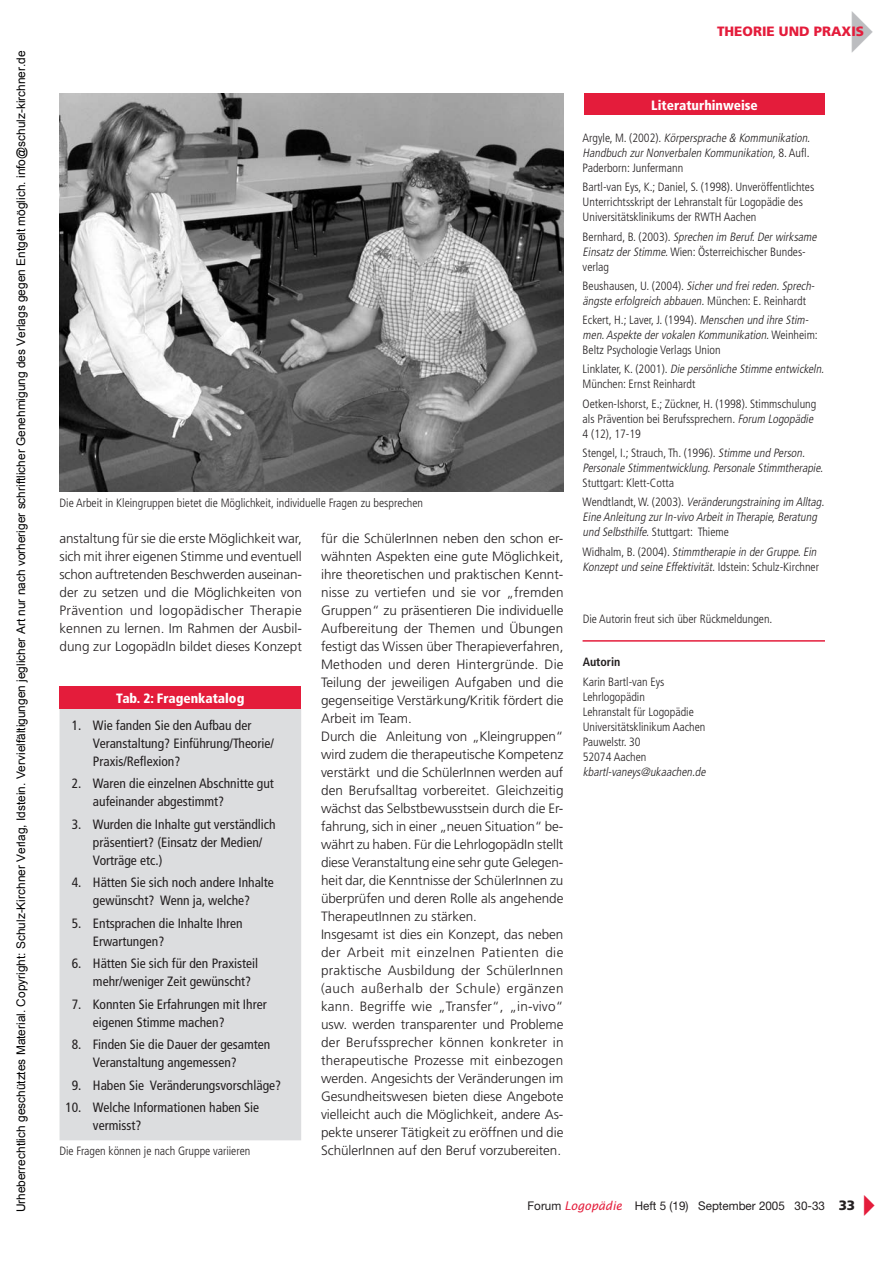
<style>
.page{position:relative;width:893px;height:1263px;background:#fff}
.page>*{position:absolute;margin:0;border:0;box-sizing:border-box;transform-origin:0 0}
.t1{font:300 13.5px/18px "Frutiger";color:#231f20;text-align:justify}
.t2{font:condensed 13.5px/18px "Frutiger";color:#231f20}
.t3{font:900 condensed 13.5px "Frutiger";color:#fff}
.t4{font:900 13.5px "Frutiger";color:#e41c3b}
.t5{font:300 condensed 12px/15px "Frutiger LT";color:#231f20}
.t6{font:italic 300 condensed 12px/15px "Frutiger LT";color:#231f20}
.t7{font:12px "Helvetica Neue";color:#231f20}
.t8{font:700 condensed 12px "Frutiger LT";color:#231f20}
.t9{font:11.85px "Arial";color:#000}
.s1{font-style:normal}
.s2{font-style:italic}
.s3{font-family:"Lucida Sans";font-style:italic;color:#e41c3b}
.s4{font-family:"Frutiger";font-weight:900;font-size:13.5px}
</style>
<div class="page">
<div style="left:584px;top:94px;width:241px;height:21px;background:#e41c3b"></div>
<div style="left:60px;top:687px;width:241px;height:22px;background:#e41c3b"></div>
<div style="left:60px;top:709px;width:241px;height:431px;background:#dcdddf"></div>
<hr style="left:583px;top:640px;width:242px;height:2px;background:#e41c3b">
<img style="left:60px;top:94px;width:503px;height:398px">
<p class="t9" style="left:13px;top:1212px;width:1163px;rotate:-90deg">Urheberrechtlich geschütztes Material. Copyright: Schulz-Kirchner Verlag, Idstein. Vervielfältigungen jeglicher Art nur nach vorheriger schriftlicher Genehmigung des Verlags gegen Entgelt möglich. info@schulz-kirchner.de</p>
<p class="t4" style="left:717px;top:23px;width:149px">THEORIE UND PRAXIS</p>
<p class="t5" style="left:60px;top:496px;width:365px">Die Arbeit in Kleingruppen bietet die Möglichkeit, individuelle Fragen zu besprechen</p>
<p class="t1" style="left:60px;top:530px;width:244px">anstaltung für sie die erste Möglichkeit war, sich mit ihrer eigenen Stimme und eventuell schon auftretenden Beschwerden auseinan&shy;der zu setzen und die Möglichkeiten von Prävention und logopädischer Therapie kennen zu lernen. Im Rahmen der Ausbil&shy;dung zur LogopädIn bildet dieses Konzept</p>
<p class="t3" style="left:116px;top:690px;width:130px">Tab. 2: Fragenkatalog</p>
<p class="t2" style="left:93px;top:716px;width:182px;text-indent:-21px">1. Wie fanden Sie den Aufbau der<br>Veranstaltung? Einführung/Theorie/<br>Praxis/Reflexion?</p>
<p class="t2" style="left:93px;top:775px;width:182px;text-indent:-21px">2. Waren die einzelnen Abschnitte gut aufeinander abgestimmt?</p>
<p class="t2" style="left:93px;top:815px;width:184px;text-indent:-21px">3. Wurden die Inhalte gut verständlich präsentiert? (Einsatz der Medien/<br>Vorträge etc.)</p>
<p class="t2" style="left:72px;top:874px;width:204px;text-align:center">4. Hätten Sie sich noch andere Inhalte gewünscht? Wenn ja, welche?</p>
<p class="t2" style="left:93px;top:914px;width:151px;text-indent:-21px">5. Entsprachen die Inhalte Ihren<br>Erwartungen?</p>
<p class="t2" style="left:93px;top:955px;width:167px;text-indent:-21px">6. Hätten Sie sich für den Praxisteil mehr/weniger Zeit gewünscht?</p>
<p class="t2" style="left:93px;top:995px;width:175px;text-indent:-21px">7. Konnten Sie Erfahrungen mit Ihrer eigenen Stimme machen?</p>
<p class="t2" style="left:93px;top:1036px;width:179px;text-indent:-21px">8. Finden Sie die Dauer der gesamten<br>Veranstaltung angemessen?</p>
<p class="t2" style="left:72px;top:1076px;width:211px">9. Haben Sie Veränderungsvorschläge?</p>
<p class="t2" style="left:93px;top:1099px;width:168px;text-indent:-27px">10. Welche Informationen haben Sie vermisst?</p>
<p class="t5" style="left:60px;top:1144px;width:192px">Die Fragen können je nach Gruppe variieren</p>
<p class="t1" style="left:321px;top:530px;width:244px;text-align:left">für die SchülerInnen neben den schon er&shy;wähnten Aspekten eine gute Möglichkeit, ihre theoretischen und praktischen Kennt&shy;nisse zu vertiefen und sie vor „fremden Gruppen“ zu präsentieren Die individuelle Aufbereitung der Themen und Übungen festigt das Wissen über Therapieverfahren, Methoden und deren Hintergründe. Die Teilung der jeweiligen Aufgaben und die gegenseitige Verstärkung/Kritik fördert die Arbeit im Team.<br>Durch die Anleitung von „Kleingruppen“ wird zudem die therapeutische Kompetenz verstärkt und die SchülerInnen werden auf den Berufsalltag vorbereitet. Gleichzeitig wächst das Selbstbewusstsein durch die Er&shy;fahrung, sich in einer „neuen Situation“ be&shy;währt zu haben. Für die LehrlogopädIn stellt diese Veranstaltung eine sehr gute Gelegen&shy;heit dar, die Kenntnisse der SchülerInnen zu überprüfen und deren Rolle als angehende TherapeutInnen zu stärken.<br>Insgesamt ist dies ein Konzept, das neben der Arbeit mit einzelnen Patienten die praktische Ausbildung der SchülerInnen (auch außerhalb der Schule) ergänzen kann. Begriffe wie „Transfer“, „in-vivo“ usw. werden transparenter und Probleme der Berufssprecher können konkreter in therapeutische Prozesse mit einbezogen werden. Angesichts der Veränderungen im Gesundheitswesen bieten diese Angebote vielleicht auch die Möglichkeit, andere As&shy;pekte unserer Tätigkeit zu eröffnen und die SchülerInnen auf den Beruf vorzubereiten.</p>
<p class="t3" style="left:651px;top:97px;width:108px">Literaturhinweise</p>
<p class="t6" style="left:583px;top:131px;width:231px"><span class="s1">A r g y l e, M . ( 2 0 0 2 ) .</span> Körpersprache &amp; Kommunikation.<br>Handbuch zurNonverbalen Kommunikation,<span class="s1">8 . A u fl .<br>Paderborn: Junfermann</span></p>
<p class="t5" style="left:583px;top:180px;width:233px">Bartl-van Eys, K.; Daniel, S. (1998). Unveröffentlichtes<br>Unterrichtsskript der Lehranstalt für Logopädie des<br>Universitätsklinikums der RWTH Aachen</p>
<p class="t5" style="left:583px;top:229px;width:238px">B e r n h a r d , B . ( 2 0 0 3 ) . <span class="s2">Sprechen im Beruf.Derwirksame<br>EinsatzderStimme.</span>Wien: Österreichischer Bundes&shy;verlag</p>
<p class="t6" style="left:583px;top:278px;width:236px"><span class="s1">B e u s h a u s e n , U . ( 2 0 0 4) .</span> Sicherund freireden.Sprech&shy;ängste erfolgreich abbauen.<span class="s1">M ü n c h e n : E . R e i n h a rd t</span></p>
<p class="t5" style="left:583px;top:313px;width:237px">Eckert, H.; Laver, J. (1994). <span class="s2">Menschen und ihre Stim&shy;men.Aspekte dervokalen Kommunikation.</span>We i n h e i m :<br>Beltz Psychologie Verlags Union</p>
<p class="t5" style="left:583px;top:362px;width:245px">L i n k l a t e r, K . ( 2 0 0 1 ) . <span class="s2">Die persönliche Stimme entwickeln.<br></span>München: Ernst Reinhardt</p>
<p class="t5" style="left:583px;top:396px;width:235px;text-align:justify">Oetken-Ishorst, E.; Zückner, H. (1998). Stimmschulung als Prävention bei Berufssprechern. <span class="s2">Forum Logopädie </span>4 (12), 17-19</p>
<p class="t6" style="left:583px;top:446px;width:244px"><span class="s1">Stengel, I.; Strauch, Th. (1996).</span> Stimme und Person.<br>Personale Stimmentwicklung.Personale Stimmtherapie.</p>
<p class="t5" style="left:583px;top:473px;width:246px;line-height:19.2px">Stuttgart: Klett-Cotta<br>We n d t l a n d t , W. ( 2 0 0 3 ) . <span class="s2">Veränderungstraining im Alltag.</span></p>
<p class="t6" style="left:583px;top:510px;width:238px">Eine Anleitung zurIn-vivo Arbeitin Therapie,Beratung und Selbsthilfe.<span class="s1">Stuttgart: Thieme</span></p>
<p class="t6" style="left:583px;top:544px;width:238px"><span class="s1">W i d h a l m , B . ( 2 0 0 4 ) .</span> Stimmtherapie in derGruppe.Ein<br>Konzeptund seine Effektivität.<span class="s1">I d s t e i n : S c h u l z - K i r c h n e r</span></p>
<p class="t5" style="left:583px;top:612px;width:191px">Die Autorin freut sich über Rückmeldungen.</p>
<p class="t8" style="left:583px;top:655px;width:39px">Autorin</p>
<p class="t5" style="left:583px;top:674px;width:124px">Karin Bartl-van Eys<br>Lehrlogopädin<br>Lehranstalt für Logopädie<br>Universitätsklinikum Aachen<br>Pauwelstr. 30<br>52074 Aachen</p>
<p class="t6" style="left:583px;top:764px;width:127px">kbartl-vaneys@ukaachen.de</p>
<p class="t7" style="left:528px;top:1199px;width:329px">Forum <span class="s3">Logopädie</span> Heft 5 (19) September 2005 30-33 <span class="s4">33</span></p>
</div>
